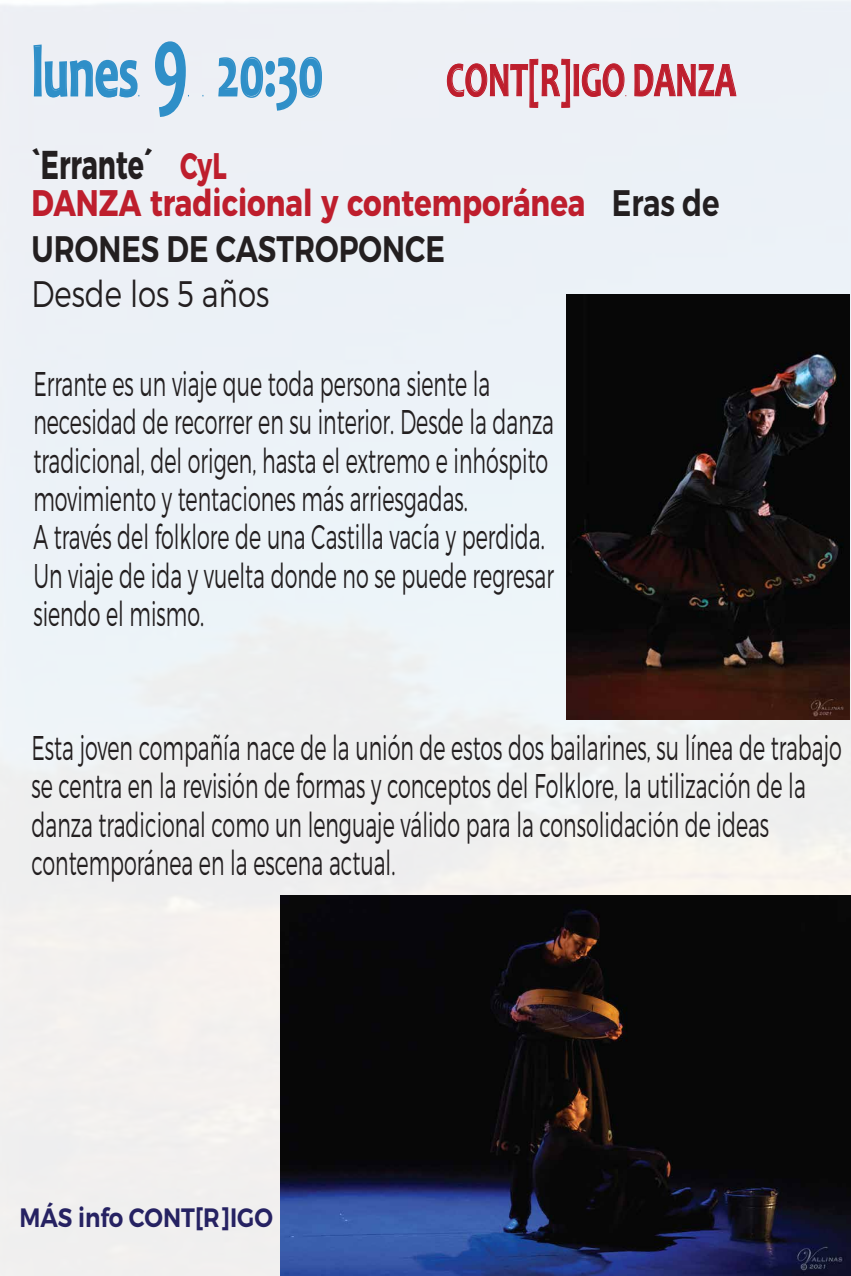
<style>
.page{position:relative;width:851px;height:1276px;background:#fff}
.page>*{position:absolute;margin:0;border:0;box-sizing:border-box;transform-origin:0 0}
.t1{font:700 72.6px "Candara";color:#0077bd;scale:.65 1}
.t2{font:700 48.9px "Candara";color:#be1e2d;scale:.68 1}
.t3{font:700 40.2px "Montserrat";color:#231f20;scale:.67 1}
.t4{font:700 36.9px/45.3px "Montserrat";color:#be1e2d;scale:.79 1}
.t5{font:300 36.9px "Montserrat";color:#231f20;scale:.79 1}
.t6{font:700 36.9px "Montserrat";color:#be1e2d;scale:.69 1}
.t7{font:300 34.2px/38.4px "Montserrat";color:#231f20;scale:.6 1}
.t8{font:600 26.7px "Montserrat";color:#262262;scale:.86 1}
.s1{font-size:103.2px}
.s2{font-weight:600;color:#231f20}
</style>
<div class="page">
<div style="left:0;top:0;width:850px;height:1276px;background:#edf1f6"></div>
<svg style="left:33px;top:44px;width:106px;height:54px;background:#c9dcec"></svg>
<svg style="left:154px;top:41px;width:35px;height:77px;background:#d0e0ee"></svg>
<svg style="left:217px;top:56px;width:106px;height:55px;background:#ccdfed"></svg>
<svg style="left:446px;top:58px;width:180px;height:50px;background:#e5d1d8"></svg>
<svg style="left:634px;top:64px;width:102px;height:33px;background:#e2c3cb"></svg>
<img style="left:280px;top:895px;width:570px;height:380px">
<img style="left:566px;top:295px;width:283px;height:424px">
<h1 class="t1" style="left:31px;top:27px;width:450px">lunes <span class="s1">9</span> 20:30</h1>
<h2 class="t2" style="left:446px;top:49px;width:428px">CONT[R]IGO DANZA</h2>
<p class="t3" style="left:31px;top:131px;width:183px">`Errante´</p>
<p class="t6" style="left:180px;top:135px;width:69px">CyL</p>
<p class="t4" style="left:31px;top:178px;width:872px">DANZA tradicional y contemporánea <span class="s2">Eras de<br>URONES DE CASTROPONCE</span></p>
<p class="t5" style="left:31px;top:272px;width:302px">Desde los 5 años</p>
<p class="t7" style="left:33px;top:364px;width:869px">Errante es un viaje que toda persona siente la necesidad de recorrer en su interior. Desde la danza tradicional, del origen, hasta el extremo e inhóspito movimiento y tentaciones más arriesgadas.<br>A través del folklore de una Castilla vacía y perdida.<br>Un viaje de ida y vuelta donde no se puede regresar siendo el mismo.</p>
<p class="t7" style="left:31px;top:728px;width:1351px">Esta joven compañía nace de la unión de estos dos bailarines, su línea de trabajo se centra en la revisión de formas y conceptos del Folklore, la utilización de la danza tradicional como un lenguaje válido para la consolidación de ideas contemporánea en la escena actual.</p>
<p class="t8" style="left:20px;top:1201px;width:296px">MÁS info CONT[R]IGO</p>
</div>
